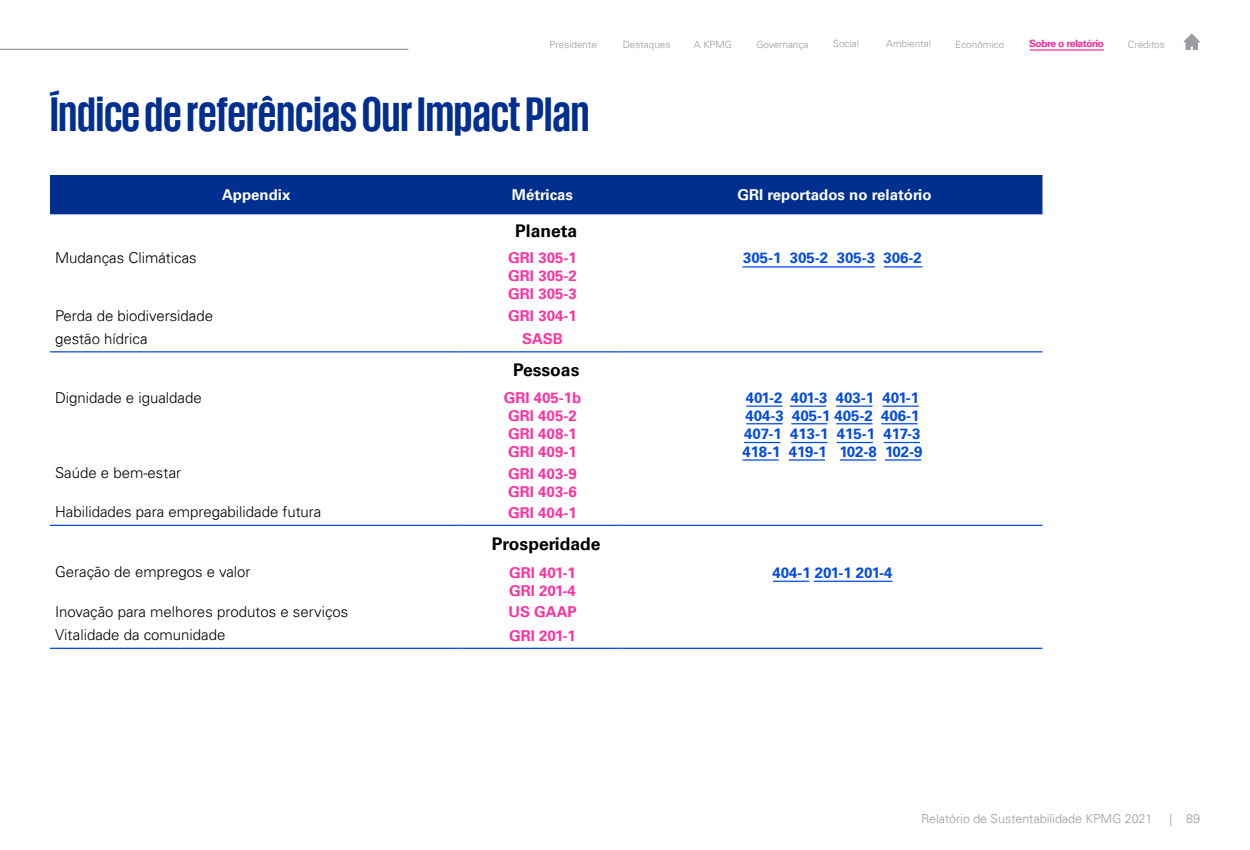
<style>
.page{position:relative;width:1250px;height:850px;background:#fff}
.page>*{position:absolute;margin:0;border:0;box-sizing:border-box;transform-origin:0 0}
.t1{font:700 50px "KPMG";color:#002f8f}
.t2{font:700 17.5px "Univers 65";color:#000}
.t3{font:300 15px "Univers LT Std";color:#000}
.t4{font:700 15px/18px "Univers 65";color:#ff329e}
.t5{font:700 15px/18px "Univers 65";color:#004ae6}
.t6{font:300 15px "Univers";color:#000}
.t7{font:700 15px "Univers 65";color:#fff}
.t8{font:300 12.5px "Univers";letter-spacing:-.005em;color:#9d9ba0}
.t9{font:300 10px "Univers";letter-spacing:-.005em;color:#9d9ba0}
.t10{font:700 10px "Univers 65";letter-spacing:-.03em;color:#ff329e}
</style>
<div class="page">
<hr style="left:0;top:49px;width:408px;height:1px;background:#9d9ba0">
<svg style="left:1184px;top:34px;width:16px;height:16px"></svg>
<div style="left:50px;top:175px;width:992px;height:39px;background:#002f8f"></div>
<hr style="left:622px;top:351px;width:420px;height:1px;background:#004ae6">
<hr style="left:50px;top:351px;width:412px;height:1px;background:#004ae6">
<hr style="left:462px;top:351px;width:160px;height:1px;background:#004ae6">
<hr style="left:622px;top:525px;width:420px;height:1px;background:#004ae6">
<hr style="left:50px;top:525px;width:412px;height:1px;background:#004ae6">
<hr style="left:462px;top:525px;width:160px;height:1px;background:#004ae6">
<hr style="left:622px;top:648px;width:420px;height:1px;background:#004ae6">
<hr style="left:50px;top:648px;width:412px;height:1px;background:#004ae6">
<hr style="left:462px;top:648px;width:160px;height:1px;background:#004ae6">
<hr style="left:1030px;top:49px;width:74px;height:2px;background:#ff329e">
<hr style="left:742px;top:266px;width:133px;height:2px;background:#004ae6">
<hr style="left:884px;top:266px;width:38px;height:2px;background:#004ae6">
<hr style="left:790px;top:406px;width:36px;height:1px;background:#004ae6">
<hr style="left:836px;top:406px;width:36px;height:1px;background:#004ae6">
<hr style="left:882px;top:406px;width:37px;height:1px;background:#004ae6">
<hr style="left:746px;top:406px;width:36px;height:1px;background:#004ae6">
<hr style="left:746px;top:423px;width:36px;height:1px;background:#004ae6">
<hr style="left:744px;top:442px;width:36px;height:1px;background:#004ae6">
<hr style="left:791px;top:442px;width:37px;height:1px;background:#004ae6">
<hr style="left:837px;top:442px;width:36px;height:1px;background:#004ae6">
<hr style="left:884px;top:442px;width:36px;height:1px;background:#004ae6">
<hr style="left:791px;top:423px;width:37px;height:1px;background:#004ae6">
<hr style="left:836px;top:423px;width:36px;height:1px;background:#004ae6">
<hr style="left:881px;top:423px;width:37px;height:1px;background:#004ae6">
<hr style="left:840px;top:459px;width:36px;height:2px;background:#004ae6">
<hr style="left:885px;top:459px;width:36px;height:2px;background:#004ae6">
<hr style="left:742px;top:459px;width:37px;height:2px;background:#004ae6">
<hr style="left:773px;top:581px;width:36px;height:1px;background:#004ae6">
<hr style="left:814px;top:581px;width:78px;height:1px;background:#004ae6">
<hr style="left:789px;top:459px;width:36px;height:2px;background:#004ae6">
<p class="t9" style="left:550px;top:38px;width:49px">Presidente</p>
<p class="t9" style="left:623px;top:38px;width:49px">Destaques</p>
<p class="t9" style="left:694px;top:38px;width:40px">A KPMG</p>
<p class="t9" style="left:756px;top:38px;width:54px">Governança</p>
<p class="t9" style="left:833px;top:38px;width:27px">Social</p>
<p class="t9" style="left:886px;top:38px;width:46px">Ambiental</p>
<p class="t9" style="left:955px;top:38px;width:51px">Econômico</p>
<p class="t9" style="left:1128px;top:38px;width:39px">Créditos</p>
<p class="t10" style="left:1029px;top:38px;width:76px">Sobre o relatório</p>
<h1 class="t1" style="left:50px;top:89px;width:541px">Índice de referências Our Impact Plan</h1>
<p class="t7" style="left:222px;top:186px;width:70px">Appendix</p>
<p class="t7" style="left:512px;top:186px;width:63px">Métricas</p>
<p class="t7" style="left:738px;top:186px;width:196px">GRI reportados no relatório</p>
<p class="t2" style="left:515px;top:221px;width:64px">Planeta</p>
<p class="t6" style="left:55px;top:249px;width:143px">Mudanças Climáticas</p>
<p class="t4" style="left:508px;top:249px;width:70px;text-align:justify">GRI 305-1<br>GRI 305-2<br>GRI 305-3</p>
<p class="t5" style="left:743px;top:249px;width:180px">305-1 305-2 305-3 306-2</p>
<p class="t6" style="left:55px;top:306px;width:160px">Perda de biodiversidade</p>
<p class="t4" style="left:508px;top:306px;width:70px">GRI 304-1</p>
<p class="t6" style="left:55px;top:330px;width:94px">gestão hídrica</p>
<p class="t4" style="left:522px;top:330px;width:42px">SASB</p>
<p class="t2" style="left:513px;top:360px;width:68px">Pessoas</p>
<p class="t3" style="left:55px;top:388px;width:148px">Dignidade e igualdade</p>
<p class="t4" style="left:504px;top:389px;width:79px;text-align:center">GRI 405-1b<br>GRI 405-2<br>GRI 408-1<br>GRI 409-1</p>
<p class="t5" style="left:742px;top:389px;width:182px">401-2 401-3 403-1 401-1<br>404-3 405-1 405-2 406-1<br>407-1 413-1 415-1 417-3<br>418-1 419-1 102-8 102-9</p>
<p class="t3" style="left:55px;top:464px;width:128px">Saúde e bem-estar</p>
<p class="t4" style="left:508px;top:464px;width:70px">GRI 403-9<br>GRI 403-6</p>
<p class="t3" style="left:55px;top:503px;width:268px">Habilidades para empregabilidade futura</p>
<p class="t4" style="left:508px;top:504px;width:70px">GRI 404-1</p>
<p class="t2" style="left:492px;top:534px;width:110px">Prosperidade</p>
<p class="t3" style="left:55px;top:563px;width:197px">Geração de empregos e valor</p>
<p class="t4" style="left:509px;top:564px;width:68px">GRI 401-1<br>GRI 201-4</p>
<p class="t5" style="left:772px;top:564px;width:122px">404-1 201-1 201-4</p>
<p class="t3" style="left:55px;top:602px;width:295px">Inovação para melhores produtos e serviços</p>
<p class="t4" style="left:508px;top:603px;width:70px">US GAAP</p>
<p class="t3" style="left:55px;top:626px;width:172px">Vitalidade da comunidade</p>
<p class="t4" style="left:509px;top:627px;width:68px">GRI 201-1</p>
<p class="t8" style="left:921px;top:811px;width:233px">Relatório de Sustentabilidade KPMG 2021</p>
<p class="t8" style="left:1170px;top:811px;width:32px">| 89</p>
</div>
